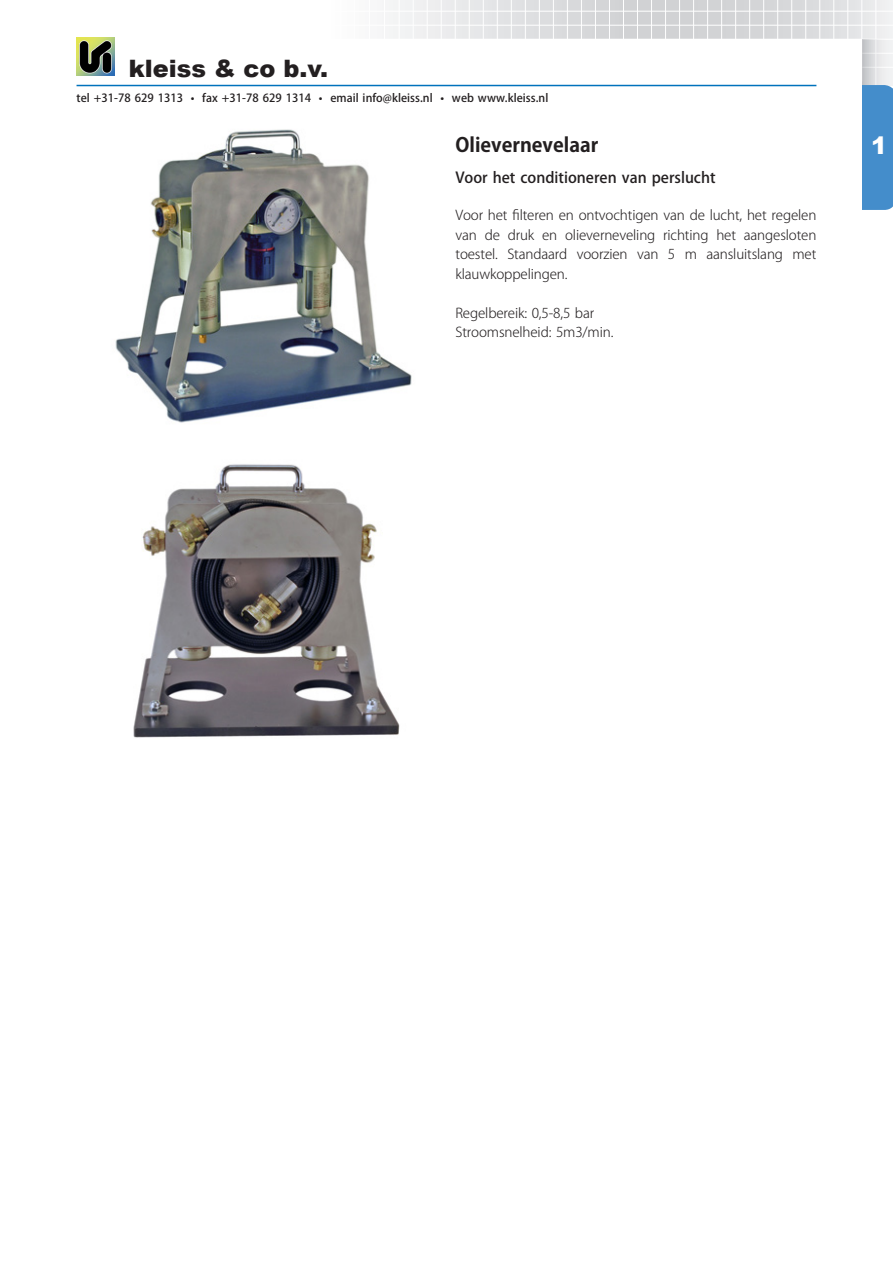
<style>
.page{position:relative;width:893px;height:1263px;background:#fff}
.page>*{position:absolute;margin:0;border:0;box-sizing:border-box;transform-origin:0 0}
.t1{font:900 24px "Arial";color:#231f20}
.t2{font:900 24px "Arial";color:#fff}
.Header_12{font:700 19.5px "Koz Go Pro";color:#231f20}
.Paragraph_Style_1__K{font:500 15px "Koz Go Pro";color:#231f20}
.Paragraph_Style_1__K-2{font:300 13.5px/19.5px "Koz Go Pro";letter-spacing:-.01em;color:#231f20;text-align:justify}
.t3{font:500 11.25px "Koz Go Pro";letter-spacing:.005em;color:#231f20}
</style>
<div class="page">
<svg style="left:389px;top:0;width:504px;height:85px;background:#dedfe0"></svg>
<hr style="left:875px;top:0;width:1px;height:86px;background:#fff">
<hr style="left:861px;top:0;width:1px;height:81px;background:#fff">
<hr style="left:847px;top:0;width:1px;height:81px;background:#fff">
<hr style="left:833px;top:0;width:1px;height:81px;background:#fff">
<hr style="left:819px;top:0;width:1px;height:81px;background:#fff">
<hr style="left:805px;top:0;width:1px;height:81px;background:#fff">
<hr style="left:791px;top:0;width:1px;height:81px;background:#fff">
<hr style="left:777px;top:0;width:1px;height:81px;background:#fff">
<hr style="left:763px;top:0;width:1px;height:81px;background:#fff">
<hr style="left:749px;top:0;width:1px;height:81px;background:#fff">
<hr style="left:735px;top:0;width:1px;height:81px;background:#fff">
<hr style="left:721px;top:0;width:1px;height:81px;background:#fff">
<hr style="left:707px;top:0;width:1px;height:81px;background:#fff">
<hr style="left:693px;top:0;width:1px;height:81px;background:#fff">
<hr style="left:679px;top:0;width:1px;height:81px;background:#fff">
<hr style="left:665px;top:0;width:1px;height:81px;background:#fff">
<hr style="left:651px;top:0;width:1px;height:81px;background:#fff">
<hr style="left:637px;top:0;width:1px;height:81px;background:#fff">
<hr style="left:623px;top:0;width:1px;height:81px;background:#fff">
<hr style="left:609px;top:0;width:1px;height:81px;background:#fff">
<hr style="left:595px;top:0;width:1px;height:81px;background:#fff">
<hr style="left:581px;top:0;width:1px;height:81px;background:#fff">
<hr style="left:567px;top:0;width:1px;height:81px;background:#fff">
<hr style="left:553px;top:0;width:1px;height:81px;background:#fff">
<hr style="left:539px;top:0;width:1px;height:81px;background:#fff">
<hr style="left:525px;top:0;width:1px;height:73px;background:#fff">
<hr style="left:511px;top:0;width:1px;height:73px;background:#fff">
<hr style="left:497px;top:0;width:1px;height:73px;background:#fff">
<hr style="left:483px;top:0;width:1px;height:73px;background:#fff">
<hr style="left:469px;top:0;width:1px;height:73px;background:#fff">
<hr style="left:455px;top:0;width:1px;height:73px;background:#fff">
<hr style="left:441px;top:0;width:1px;height:73px;background:#fff">
<hr style="left:427px;top:0;width:1px;height:73px;background:#fff">
<hr style="left:413px;top:0;width:1px;height:73px;background:#fff">
<hr style="left:399px;top:0;width:1px;height:73px;background:#fff">
<hr style="left:73px;top:67px;width:820px;height:1px;background:#fff">
<hr style="left:73px;top:53px;width:820px;height:1px;background:#fff">
<hr style="left:73px;top:39px;width:820px;height:1px;background:#fff">
<hr style="left:73px;top:25px;width:820px;height:1px;background:#fff">
<hr style="left:73px;top:11px;width:820px;height:1px;background:#fff">
<div style="left:862px;top:40px;width:26px;height:170px;background:linear-gradient(to right,#c3c6c9,#f6f5f6)"></div>
<div style="left:862px;top:85px;width:31px;height:125px;background:#448dcb"></div>
<div style="left:64px;top:39px;width:797px;height:1224px;background:#fff"></div>
<img style="left:77px;top:38px;width:38px;height:38px">
<hr style="left:77px;top:85px;width:739px;height:1px;background:#0072bc">
<img style="left:115px;top:129px;width:297px;height:294px">
<img style="left:133px;top:464px;width:267px;height:274px">
<h1 class="t1" style="left:129px;top:51px;width:201px">kleiss &amp; co b.v.</h1>
<p class="t3" style="left:77px;top:91px;width:473px">tel +31-78 629 1313 • fax +31-78 629 1314 • email info@kleiss.nl • web www.kleiss.nl</p>
<p class="Header_12" style="left:455px;top:132px;width:144px">Olievernevelaar</p>
<p class="Paragraph_Style_1__K" style="left:455px;top:168px;width:262px">Voor het conditioneren van perslucht</p>
<p class="Paragraph_Style_1__K-2" style="left:455px;top:206px;width:362px">Voor het filteren en ontvochtigen van de lucht, het regelen van de druk en olieverneveling richting het aangesloten toestel. Standaard voorzien van 5 m aansluitslang met klauwkoppelingen.</p>
<p class="Paragraph_Style_1__K-2" style="left:455px;top:303px;width:140px">Regelbereik: 0,5-8,5 bar</p>
<p class="Paragraph_Style_1__K-2" style="left:455px;top:323px;width:159px">Stroomsnelheid: 5m3/min.</p>
<h1 class="t2" style="left:871px;top:128px;width:18px">1</h1>
</div>
